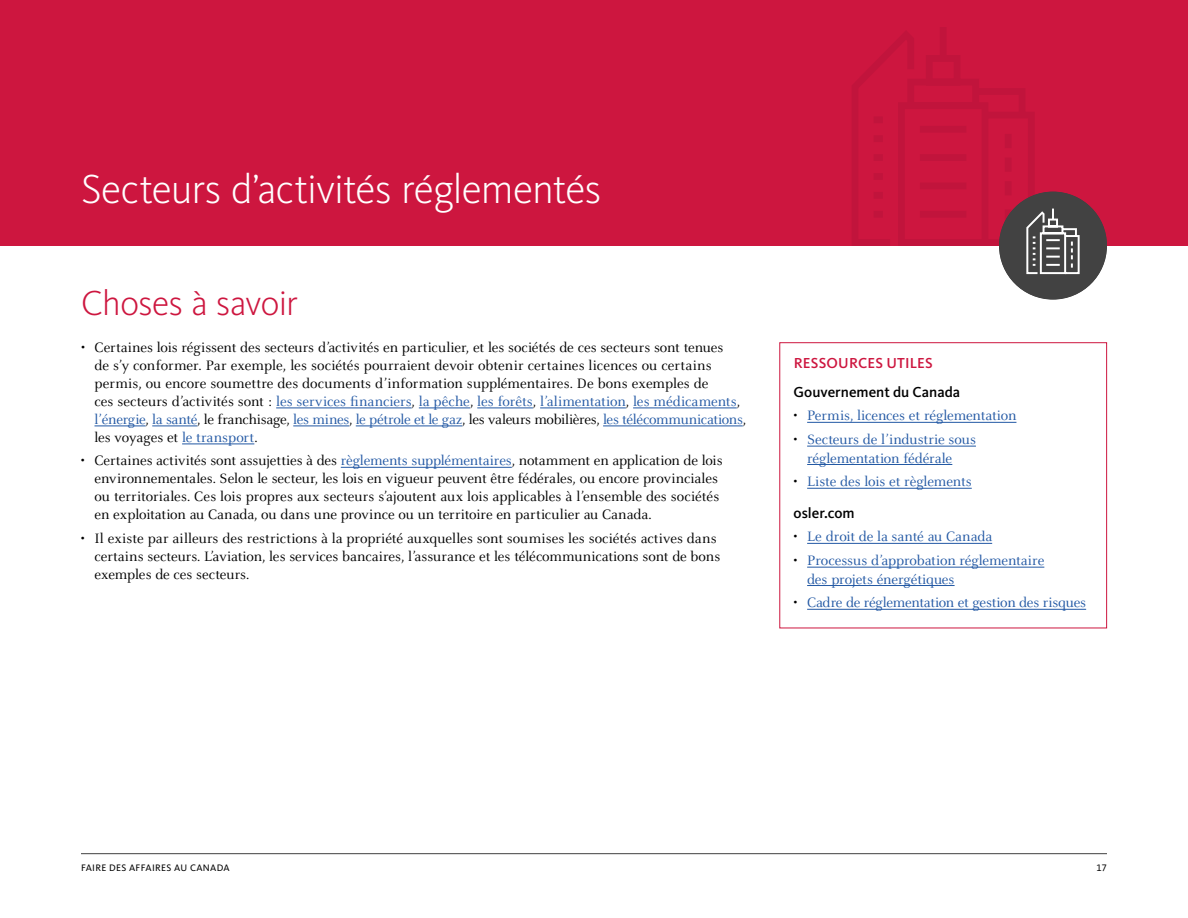
<style>
.page{position:relative;width:1188px;height:918px;background:#fff}
.page>*{position:absolute;margin:0;border:0;box-sizing:border-box;transform-origin:0 0}
.t1{font:300 42px "Kievit Pro";letter-spacing:-.02em;color:#fff}
.t2{font:300 36px "Kievit Pro";letter-spacing:-.015em;color:#cd163f}
.t3{font:15px/18px "Celeste OT";color:#000}
.t4{font:15px/18.3px "Celeste OT";letter-spacing:-.01em;color:#2258a4}
.t5{font:500 15px "Kievit Pro";color:#000}
.t6{font:500 15px "Kievit Pro";letter-spacing:.01em;color:#cd163f}
.t7{font:9.75px "Kievit Pro";letter-spacing:.035em;color:#000}
.s1{color:#2258a4}
.s2{color:#000}
</style>
<div class="page">
<div style="left:0;top:0;width:1188px;height:246px;background:#cd163f"></div>
<hr style="left:81px;top:853px;width:1026px;height:1px;background:#414141">
<hr style="left:807px;top:422px;width:209px;height:1px;background:#2258a4">
<hr style="left:807px;top:446px;width:169px;height:1px;background:#2258a4">
<hr style="left:807px;top:464px;width:145px;height:1px;background:#2258a4">
<hr style="left:807px;top:488px;width:165px;height:1px;background:#2258a4">
<hr style="left:807px;top:543px;width:185px;height:1px;background:#2258a4">
<hr style="left:807px;top:567px;width:237px;height:1px;background:#2258a4">
<hr style="left:807px;top:585px;width:148px;height:1px;background:#2258a4">
<hr style="left:807px;top:609px;width:279px;height:1px;background:#2258a4">
<div style="left:779px;top:342px;width:328px;height:286px;border:1px solid #cd163f"></div>
<hr style="left:276px;top:408px;width:136px;height:1px;background:#2258a4">
<hr style="left:419px;top:408px;width:51px;height:1px;background:#2258a4">
<hr style="left:477px;top:408px;width:56px;height:1px;background:#2258a4">
<hr style="left:540px;top:408px;width:86px;height:1px;background:#2258a4">
<hr style="left:633px;top:408px;width:104px;height:1px;background:#2258a4">
<hr style="left:94px;top:426px;width:52px;height:1px;background:#2258a4">
<hr style="left:152px;top:426px;width:45px;height:1px;background:#2258a4">
<hr style="left:293px;top:426px;width:56px;height:1px;background:#2258a4">
<hr style="left:356px;top:426px;width:106px;height:1px;background:#2258a4">
<hr style="left:603px;top:426px;width:140px;height:1px;background:#2258a4">
<hr style="left:182px;top:444px;width:72px;height:1px;background:#2258a4">
<hr style="left:341px;top:467px;width:171px;height:1px;background:#2258a4">
<div style="left:999px;top:192px;width:108px;height:108px;background:#424242;border-radius:50%"></div>
<svg style="left:852px;top:27px;width:229px;height:248px"></svg>
<h1 class="t1" style="left:81px;top:163px;width:522px">Secteurs d’activités réglementés</h1>
<h2 class="t2" style="left:81px;top:281px;width:218px">Choses à savoir</h2>
<p class="t3" style="left:94px;top:338px;width:653px;text-indent:-13px">• Certaines lois régissent des secteurs d’activités en particulier, et les sociétés de ces secteurs sont tenues<br>de s’y conformer. Par exemple, les sociétés pourraient devoir obtenir certaines licences ou certains permis, ou encore soumettre des documents d’information supplémentaires. De bons exemples de<br>ces secteurs d’activités sont : <span class="s1">les services financiers</span>, <span class="s1">la pêche</span>, <span class="s1">les forêts</span>, <span class="s1">l’alimentation</span>, <span class="s1">les médicaments</span>, <span class="s1">l’énergie</span>, <span class="s1">la santé</span>, le franchisage, <span class="s1">les mines</span>, <span class="s1">le pétrole et le gaz</span>, les valeurs mobilières, <span class="s1">les télécommunications</span>, les voyages et <span class="s1">le transport</span>.</p>
<p class="t3" style="left:94px;top:452px;width:630px;text-indent:-13px">• Certaines activités sont assujetties à des <span class="s1">règlements supplémentaires</span>, notamment en application de lois environnementales. Selon le secteur, les lois en vigueur peuvent être fédérales, ou encore provinciales ou territoriales. Ces lois propres aux secteurs s’ajoutent aux lois applicables à l’ensemble des sociétés en exploitation au Canada, ou dans une province ou un territoire en particulier au Canada.</p>
<p class="t3" style="left:94px;top:529px;width:627px;text-indent:-14px">• Il existe par ailleurs des restrictions à la propriété auxquelles sont soumises les sociétés actives dans certains secteurs. L’aviation, les services bancaires, l’assurance et les télécommunications sont de bons exemples de ces secteurs.</p>
<p class="t6" style="left:794px;top:354px;width:141px">RESSOURCES UTILES</p>
<p class="t5" style="left:794px;top:383px;width:168px">Gouvernement du Canada</p>
<p class="t4" style="left:794px;top:407px;width:224px"><span class="s2">•</span> Permis, licences et réglementation</p>
<p class="t4" style="left:807px;top:430px;width:170px;text-indent:-14px"><span class="s2">•</span> Secteurs de l’industrie sous réglementation fédérale</p>
<p class="t4" style="left:794px;top:472px;width:180px"><span class="s2">•</span> Liste des lois et règlements</p>
<p class="t5" style="left:794px;top:504px;width:63px">osler.com</p>
<p class="t4" style="left:794px;top:528px;width:200px"><span class="s2">•</span> Le droit de la santé au Canada</p>
<p class="t4" style="left:807px;top:551px;width:239px;text-indent:-14px"><span class="s2">•</span> Processus d’approbation réglementaire des projets énergétiques</p>
<p class="t4" style="left:794px;top:594px;width:294px"><span class="s2">•</span> Cadre de réglementation et gestion des risques</p>
<p class="t7" style="left:81px;top:862px;width:150px">FAIRE DES AFFAIRES AU CANADA</p>
<p class="t7" style="left:1097px;top:862px;width:12px">17</p>
</div>
